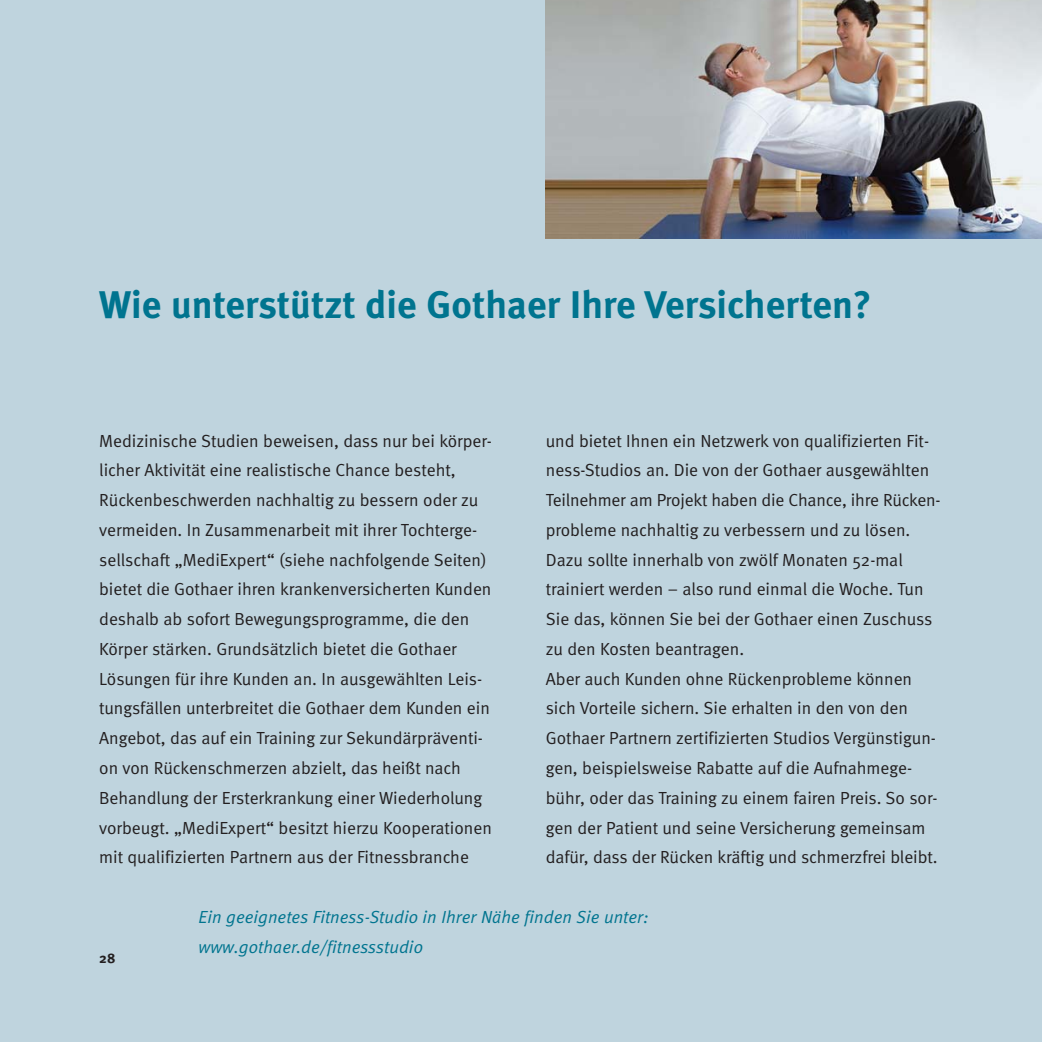
<style>
.page{position:relative;width:1042px;height:1042px;background:#bfd4de}
.page>*{position:absolute;margin:0;border:0;box-sizing:border-box;transform-origin:0 0}
.t1{font:700 38.5px "Meta";letter-spacing:.005em;color:#00748f}
.t2{font:17.5px/29.8px "Meta Normal";color:#231f20}
.t3{font:italic 17.5px/29.8px "Meta Normal";letter-spacing:.005em;color:#00748f}
.t4{font:700 14px "Meta";color:#231f20}
</style>
<div class="page">
<img style="left:546px;top:0;width:496px;height:238px">
<h1 class="t1" style="left:99px;top:289px;width:774px">Wie unterstützt die Gothaer Ihre Versicherten?</h1>
<p class="t2" style="left:99px;top:427px;width:394px">Medizinische Studien beweisen, dass nur bei körper&shy;licher Aktivität eine realistische Chance besteht, Rückenbeschwerden nachhaltig zu bessern oder zu vermeiden. In Zusammenarbeit mit ihrer Tochterge&shy;sellschaft „MediExpert“ (siehe nachfolgende Seiten) bietet die Gothaer ihren krankenversicherten Kunden deshalb ab sofort Bewegungsprogramme, die den Körper stärken. Grundsätzlich bietet die Gothaer Lösungen für ihre Kunden an. In ausgewählten Leis&shy;tungsfällen unterbreitet die Gothaer dem Kunden ein Angebot, das auf ein Training zur Sekundärpräventi&shy;on von Rückenschmerzen abzielt, das heißt nach Behandlung der Ersterkrankung einer Wiederholung vorbeugt. „MediExpert“ besitzt hierzu Kooperationen mit qualifizierten Partnern aus der Fitnessbranche</p>
<p class="t2" style="left:546px;top:427px;width:396px">und bietet Ihnen ein Netzwerk von qualifizierten Fit&shy;ness-Studios an. Die von der Gothaer ausgewählten Teilnehmer am Projekt haben die Chance, ihre Rücken - probleme nachhaltig zu verbessern und zu lösen.<br>Dazu sollte innerhalb von zwölf Monaten 52-mal trainiert werden – also rund einmal die Woche. Tun Sie das, können Sie bei der Gothaer einen Zuschuss zu den Kosten beantragen.<br>Aber auch Kunden ohne Rückenprobleme können sich Vorteile sichern. Sie erhalten in den von den Gothaer Partnern zertifizierten Studios Vergünstigun&shy;gen, beispielsweise Rabatte auf die Aufnahmege&shy;bühr, oder das Training zu einem fairen Preis. So sor&shy;gen der Patient und seine Versicherung gemeinsam dafür, dass der Rücken kräftig und schmerzfrei bleibt.</p>
<p class="t4" style="left:99px;top:952px;width:18px">28</p>
<p class="t3" style="left:198px;top:903px;width:452px">Ein geeignetes Fitness-Studio in Ihrer Nähe finden Sie unter: www.gothaer.de/fitnessstudio</p>
</div>
